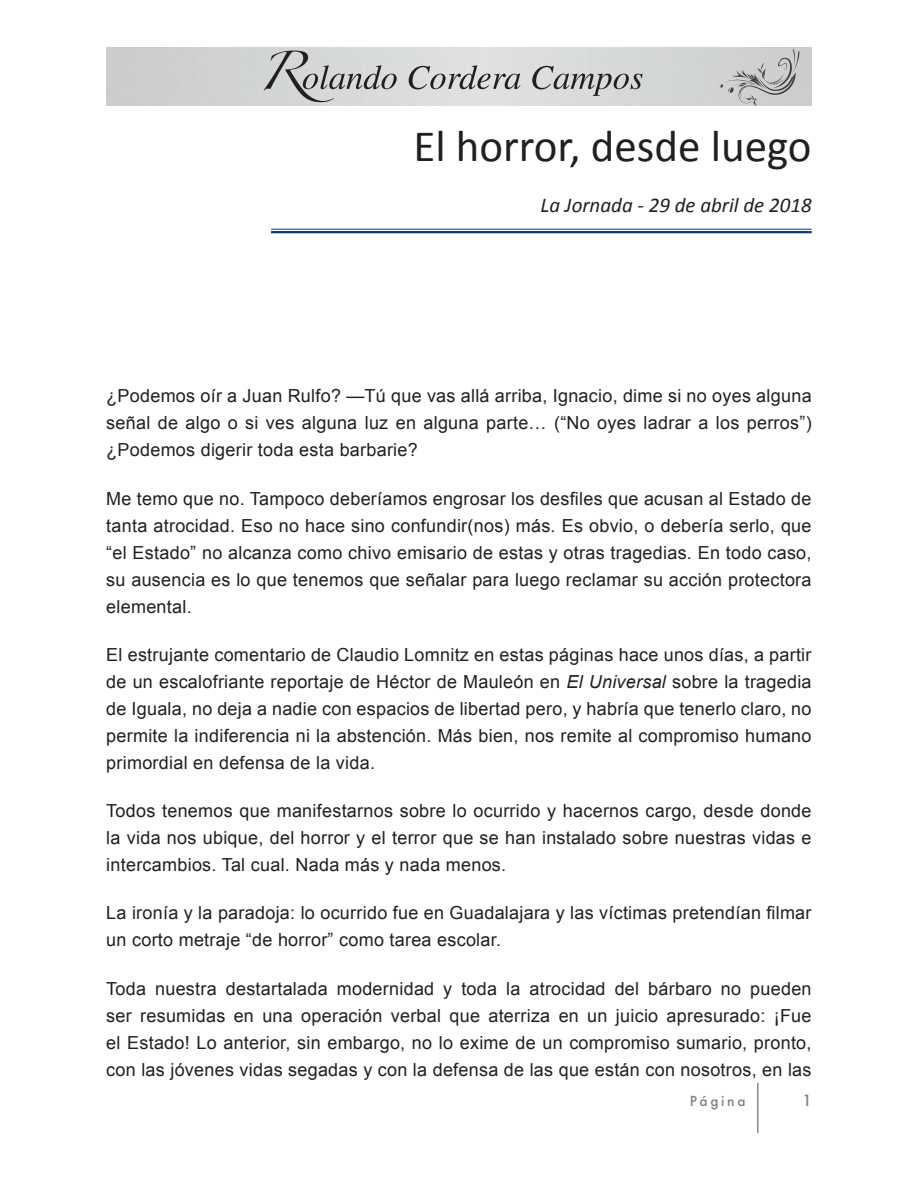
<style>
.page{position:relative;width:918px;height:1188px;background:#fff}
.page>*{position:absolute;margin:0;border:0;box-sizing:border-box;transform-origin:0 0}
.t1{font:45px "Calibri";color:#231f20}
.t2{font:italic 21px "Calibri";color:#231f20}
.t3{font:18px/27px "Arial";letter-spacing:.015em;color:#231f20;text-align:justify}
.t4{font:500 15px "Futura";color:#7e8182}
.t5{font:500 13.5px "Futura";letter-spacing:.2em;color:#7e8182}
.s1{font-style:italic}
</style>
<div class="page">
<svg style="left:264px;top:51px;width:133px;height:51px;background:#bbbcbc"></svg>
<svg style="left:409px;top:65px;width:112px;height:24px;background:#b4b3b3"></svg>
<svg style="left:532px;top:66px;width:111px;height:30px;background:#b7b7b7"></svg>
<svg style="left:719px;top:49px;width:80px;height:57px;background:#bfc0c1"></svg>
<hr style="left:757px;top:1083px;width:2px;height:50px;background:#848ba0">
<hr style="left:271px;top:229px;width:541px;height:1px;background:#013a7a">
<hr style="left:271px;top:231px;width:541px;height:2px;background:#013a7a">
<p class="t1" style="left:413px;top:118px;width:400px">El horror, desde luego</p>
<p class="t2" style="left:541px;top:190px;width:273px">La Jornada - 29 de abril de 2018</p>
<p class="t3" style="left:106px;top:383px;width:707px">¿Podemos oír a Juan Rulfo? —Tú que vas allá arriba, Ignacio, dime si no oyes alguna señal de algo o si ves alguna luz en alguna parte… (“No oyes ladrar a los perros”) ¿Podemos digerir toda esta barbarie?</p>
<p class="t3" style="left:106px;top:485px;width:707px">Me temo que no. Tampoco deberíamos engrosar los desfiles que acusan al Estado de tanta atrocidad. Eso no hace sino confundir(nos) más. Es obvio, o debería serlo, que “el Estado” no alcanza como chivo emisario de estas y otras tragedias. En todo caso, su ausencia es lo que tenemos que señalar para luego reclamar su acción protectora elemental.</p>
<p class="t3" style="left:106px;top:641px;width:707px">El estrujante comentario de Claudio Lomnitz en estas páginas hace unos días, a partir de un escalofriante reportaje de Héctor de Mauleón en <span class="s1">El Universal</span> sobre la tragedia de Iguala, no deja a nadie con espacios de libertad pero, y habría que tenerlo claro, no permite la indiferencia ni la abstención. Más bien, nos remite al compromiso humano primordial en defensa de la vida.</p>
<p class="t3" style="left:106px;top:797px;width:707px">Todos tenemos que manifestarnos sobre lo ocurrido y hacernos cargo, desde donde la vida nos ubique, del horror y el terror que se han instalado sobre nuestras vidas e intercambios. Tal cual. Nada más y nada menos.</p>
<p class="t3" style="left:106px;top:900px;width:707px">La ironía y la paradoja: lo ocurrido fue en Guadalajara y las víctimas pretendían filmar un corto metraje “de horror” como tarea escolar.</p>
<p class="t3" style="left:106px;top:975px;width:707px">Toda nuestra destartalada modernidad y toda la atrocidad del bárbaro no pueden ser resumidas en una operación verbal que aterriza en un juicio apresurado: ¡Fue el Estado! Lo anterior, sin embargo, no lo exime de un compromiso sumario, pronto, con las jóvenes vidas segadas y con la defensa de las que están con nosotros, en las</p>
<p class="t5" style="left:690px;top:1092px;width:57px">Página</p>
<p class="t4" style="left:802px;top:1091px;width:11px">1</p>
</div>
